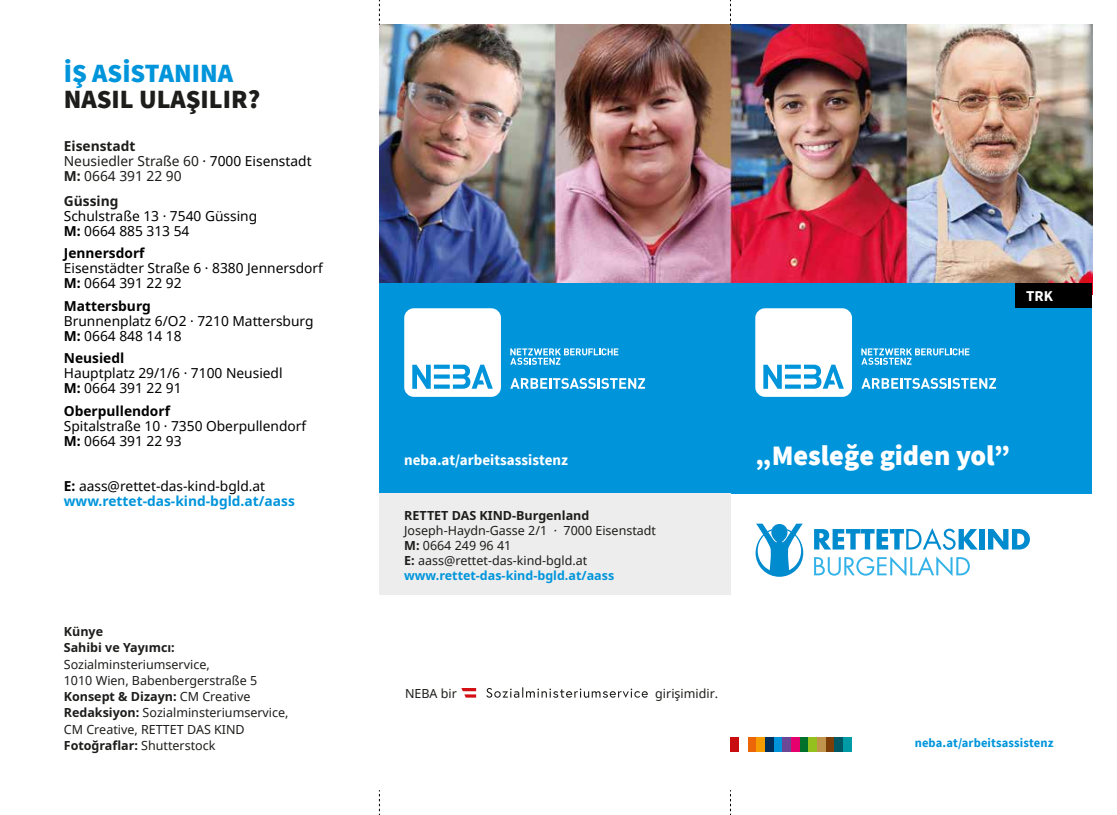
<style>
.page{position:relative;width:1117px;height:815px;background:#fff}
.page>*{position:absolute;margin:0;border:0;box-sizing:border-box;transform-origin:0 0}
.t1{font:900 28.12px "Source Sans Pro";letter-spacing:-.005em;color:#fff}
.t2{font:900 26.25px "Source Sans Pro";color:#1d1d1b}
.t3{font:900 26.25px "Source Sans Pro";color:#0095db}
.t4{font:700 15px "Source Sans Pro";color:#fff}
.t5{font:13.75px/15px "Noto Sans";color:#000}
.t6{font:700 13.75px/15px "Noto Sans";color:#0095db}
.t7{font:13.75px/15px "Noto Sans";color:#1d1d1b}
.t8{font:700 13.75px "Noto Sans";color:#000}
.t9{font:700 13.75px "Noto Sans";color:#1d1d1b}
.t10{font:12.5px/16.2px "Noto Sans";color:#1d1d1b}
.t11{font:700 12.5px/16.2px "Noto Sans";color:#1d1d1b}
.t12{font:700 12.5px "Source Sans Pro";letter-spacing:.005em;color:#0095db}
.s1{font-weight:700}
.s2{color:#000}
.s3{font-weight:400;color:#000}
.s4{font-weight:700;color:#0095db}
</style>
<div class="page">
<img style="left:379px;top:25px;width:712px;height:258px">
<div style="left:379px;top:283px;width:712px;height:211px;background:#0095db"></div>
<div style="left:730px;top:737px;width:9px;height:14px;background:#c90c0f"></div>
<div style="left:747px;top:737px;width:9px;height:14px;background:#ec6608"></div>
<div style="left:799px;top:737px;width:9px;height:14px;background:#00702a"></div>
<div style="left:773px;top:737px;width:9px;height:14px;background:#0095db"></div>
<div style="left:825px;top:737px;width:9px;height:14px;background:#7d3e08"></div>
<div style="left:756px;top:737px;width:9px;height:14px;background:#f59c00"></div>
<div style="left:808px;top:737px;width:9px;height:14px;background:#95c11f"></div>
<div style="left:782px;top:737px;width:9px;height:14px;background:#6c4796"></div>
<div style="left:834px;top:737px;width:9px;height:14px;background:#005865"></div>
<div style="left:765px;top:737px;width:8px;height:14px;background:#00305b"></div>
<div style="left:817px;top:737px;width:8px;height:14px;background:#c0944a"></div>
<div style="left:791px;top:737px;width:8px;height:14px;background:#e6006d"></div>
<div style="left:843px;top:737px;width:8px;height:14px;background:#009ba4"></div>
<svg style="left:379px;top:0;width:1px;height:25px"></svg>
<svg style="left:730px;top:0;width:1px;height:25px"></svg>
<svg style="left:379px;top:790px;width:1px;height:25px"></svg>
<svg style="left:730px;top:790px;width:1px;height:25px"></svg>
<div style="left:1015px;top:283px;width:76px;height:25px;background:#000"></div>
<svg style="left:404px;top:308px;width:97px;height:89px;background:#ddf1fa"></svg>
<svg style="left:510px;top:348px;width:108px;height:17px"></svg>
<svg style="left:510px;top:378px;width:135px;height:11px"></svg>
<svg style="left:755px;top:308px;width:96px;height:89px;background:#dcf0fa"></svg>
<svg style="left:861px;top:348px;width:108px;height:17px"></svg>
<svg style="left:861px;top:378px;width:134px;height:11px"></svg>
<div style="left:379px;top:494px;width:351px;height:101px;background:#ededed"></div>
<svg style="left:486px;top:687px;width:161px;height:11px"></svg>
<svg style="left:461px;top:688px;width:15px;height:10px"></svg>
<svg style="left:814px;top:528px;width:163px;height:22px"></svg>
<div style="left:978px;top:529px;width:6px;height:20px;background:#008bcf"></div>
<svg style="left:988px;top:529px;width:41px;height:20px"></svg>
<svg style="left:814px;top:556px;width:155px;height:20px"></svg>
<svg style="left:755px;top:524px;width:48px;height:53px"></svg>
<h2 class="t3" style="left:64px;top:55px;width:171px">İŞ ASİSTANINA</h2>
<h2 class="t2" style="left:64px;top:81px;width:198px">NASIL ULAŞILIR?</h2>
<p class="t7" style="left:64px;top:138px;width:249px"><span class="s1">Eisenstadt<br></span>Neusiedler Straße 60 <span class="s2">· 7000 Eisenstadt<br></span><span class="s1">M:</span> 0664 391 22 90</p>
<p class="t9" style="left:64px;top:191px;width:56px">Güssing</p>
<p class="t5" style="left:64px;top:208px;width:195px">Schulstraße 13 · 7540 Güssing<br><span class="s1">M:</span> 0664 885 313 54</p>
<p class="t8" style="left:64px;top:244px;width:82px">Jennersdorf</p>
<p class="t5" style="left:64px;top:260px;width:260px">Eisenstädter Straße 6 · 8380 Jennersdorf<br><span class="s1">M:</span> 0664 391 22 92</p>
<p class="t8" style="left:64px;top:296px;width:88px">Mattersburg</p>
<p class="t5" style="left:64px;top:313px;width:251px">Brunnenplatz 6/O2 · 7210 Mattersburg<br><span class="s1">M:</span> 0664 848 14 18</p>
<p class="t8" style="left:64px;top:349px;width:62px">Neusiedl</p>
<p class="t5" style="left:64px;top:365px;width:220px">Hauptplatz 29/1/6 · 7100 Neusiedl<br><span class="s1">M:</span> 0664 391 22 91</p>
<p class="t8" style="left:64px;top:401px;width:108px">Oberpullendorf</p>
<p class="t5" style="left:64px;top:418px;width:244px">Spitalstraße 10 · 7350 Oberpullendorf<br><span class="s1">M:</span> 0664 391 22 93</p>
<p class="t6" style="left:64px;top:479px;width:232px"><span class="s2">E:</span> <span class="s3">aass@rettet-das-kind-bgld.at </span>www.rettet-das-kind-bgld.at/aass</p>
<p class="t11" style="left:64px;top:624px;width:112px">Künye<br>Sahibi ve Yayımcı:</p>
<p class="t10" style="left:64px;top:656px;width:226px">Sozialminsteriumservice,<br>1010 Wien, Babenbergerstraße 5<br><span class="s1">Konsept &amp; Dizayn:</span> CM Creative<br><span class="s1">Redaksiyon:</span> Sozialminsteriumservice,<br>CM Creative, RETTET DAS KIND<br><span class="s1">Fotoğraflar:</span> Shutterstock</p>
<p class="t4" style="left:1025px;top:286px;width:28px">TRK</p>
<p class="t4" style="left:404px;top:449px;width:165px">neba.at/arbeitsassistenz</p>
<p class="t11" style="left:404px;top:508px;width:186px">RETTET DAS KIND-Burgenland</p>
<p class="t10" style="left:404px;top:523px;width:253px;line-height:15px">Joseph-Haydn-Gasse 2/1 · 7000 Eisenstadt<br><span class="s1">M:</span> 0664 249 96 41<br><span class="s1">E:</span> aass@rettet-das-kind-bgld.at <span class="s4">www.rettet-das-kind-bgld.at/aass</span></p>
<h1 class="t1" style="left:755px;top:436px;width:256px">„Mesleğe giden yol”</h1>
<p class="t10" style="left:405px;top:685px;width:53px">NEBA bir</p>
<p class="t10" style="left:655px;top:685px;width:64px">girişimidir.</p>
<p class="t12" style="left:914px;top:735px;width:140px">neba.at/arbeitsassistenz</p>
</div>
